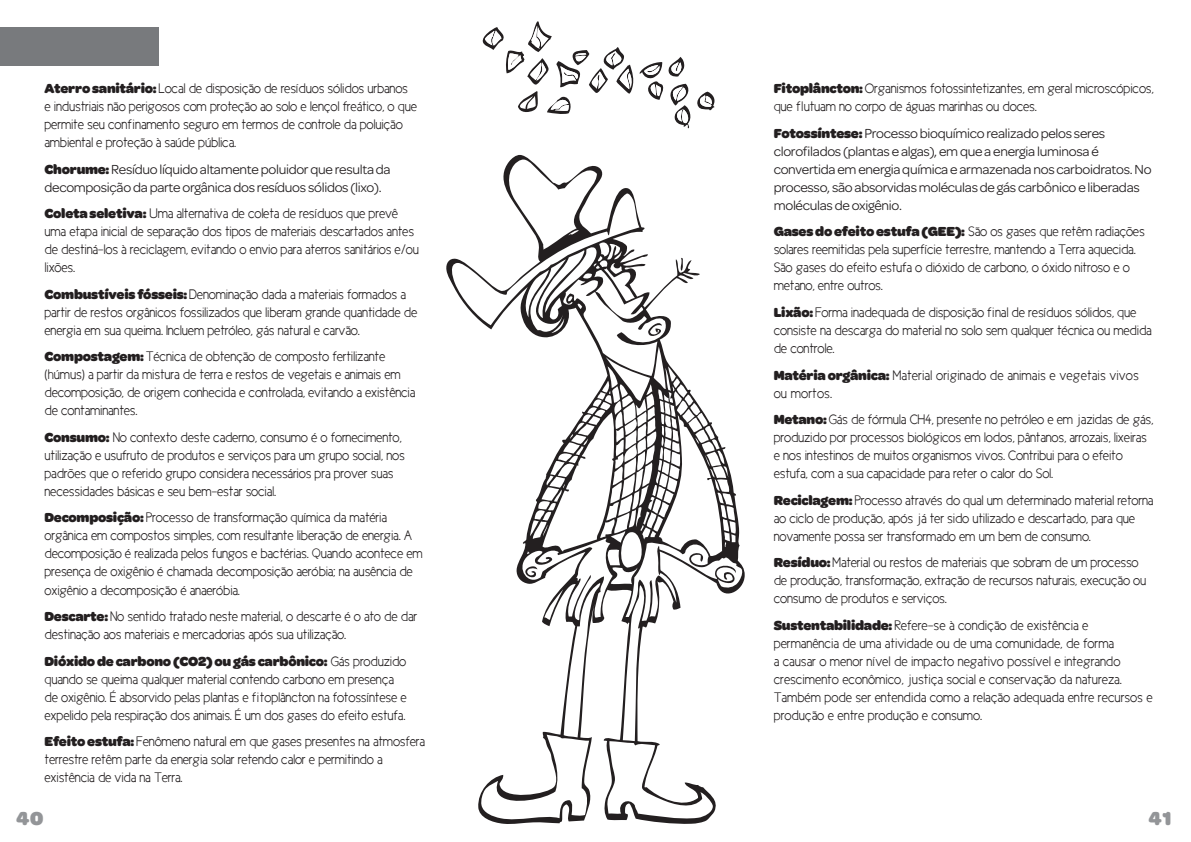
<style>
.page{position:relative;width:1191px;height:842px;background:#fff}
.page>*{position:absolute;margin:0;border:0;box-sizing:border-box;transform-origin:0 0}
.t1{font:900 20px "Omnes";color:#939598}
.t2{font:14px/18px "Cicle Semi";letter-spacing:-.02em;color:#231f20}
.t3{font:14px/18px "Omnes";letter-spacing:-.02em;color:#231f20}
.t4{font:14px/18px "Cicle Semi";color:#231f20}
.t5{font:900 14px "Omnes";letter-spacing:-.02em;color:#231f20}
.s1{font-family:"Omnes";font-weight:900}
.s2{font-weight:900}
.s3{font-family:"Cicle Semi";font-weight:400}
</style>
<div class="page">
<div style="left:0;top:27px;width:158px;height:39px;background:#787a7d"></div>
<svg style="left:446px;top:155px;width:299px;height:669px"></svg>
<svg style="left:482px;top:21px;width:233px;height:107px"></svg>
<p class="t2" style="left:45px;top:80px;width:374px"><span class="s1">Aterro sanitário:</span> Local de disposição de resíduos sólidos urbanos e industriais não perigosos com proteção ao solo e lençol freático, o que permite seu confinamento seguro em termos de controle da poluição ambiental e proteção à saúde pública.</p>
<p class="t3" style="left:45px;top:160px;width:348px"><span class="s2">Chorume:</span> Resíduo líquido altamente poluidor que resulta da decomposição da parte orgânica dos resíduos sólidos (lixo).</p>
<p class="t2" style="left:45px;top:205px;width:376px"><span class="s1">Coleta seletiva:</span> Uma alternativa de coleta de resíduos que prevê uma etapa inicial de separação dos tipos de materiais descartados antes de destiná-los à reciclagem, evitando o envio para aterros sanitários e/ou lixões.</p>
<p class="t2" style="left:45px;top:285px;width:374px"><span class="s1">Combustíveis fósseis:</span> Denominação dada a materiais formados a partir de restos orgânicos fossilizados que liberam grande quantidade de energia em sua queima. Incluem petróleo, gás natural e carvão.</p>
<p class="t2" style="left:45px;top:348px;width:372px"><span class="s1">Compostagem:</span> Técnica de obtenção de composto fertilizante (húmus) a partir da mistura de terra e restos de vegetais e animais em decomposição, de origem conhecida e controlada, evitando a existência de contaminantes.</p>
<p class="t2" style="left:45px;top:428px;width:362px"><span class="s1">Consumo:</span> No contexto deste caderno, consumo é o fornecimento, utilização e usufruto de produtos e serviços para um grupo social, nos padrões que o referido grupo considera necessários pra prover suas necessidades básicas e seu bem-estar social.</p>
<p class="t2" style="left:45px;top:509px;width:380px"><span class="s1">Decomposição:</span> Processo de transformação química da matéria orgânica em compostos simples, com resultante liberação de energia. A decomposição é realizada pelos fungos e bactérias. Quando acontece em presença de oxigênio é chamada decomposição aeróbia; na ausência de oxigênio a decomposição é anaeróbia.</p>
<p class="t2" style="left:45px;top:607px;width:374px"><span class="s1">Descarte:</span> No sentido tratado neste material, o descarte é o ato de dar destinação aos materiais e mercadorias após sua utilização.</p>
<p class="t5" style="left:45px;top:653px;width:363px">Dióxido de carbono (CO2) ou gás carbônico: <span class="s3">Gás produzido</span></p>
<p class="t2" style="left:45px;top:670px;width:364px">quando se queima qualquer material contendo carbono em presença de oxigênio. É absorvido pelas plantas e fitoplâncton na fotossíntese e expelido pela respiração dos animais. É um dos gases do efeito estufa.</p>
<p class="t2" style="left:45px;top:732px;width:382px"><span class="s1">Efeito estufa:</span> Fenômeno natural em que gases presentes na atmosfera terrestre retêm parte da energia solar retendo calor e permitindo a existência de vida na Terra.</p>
<p class="t2" style="left:773px;top:80px;width:382px"><span class="s1">Fitoplâncton:</span> Organismos fotossintetizantes, em geral microscópicos, que flutuam no corpo de águas marinhas ou doces.</p>
<p class="t3" style="left:773px;top:124px;width:379px"><span class="s2">Fotossíntese:</span> Processo bioquímico realizado pelos seres clorofilados (plantas e algas), em que a energia luminosa é convertida em energia química e armazenada nos carboidratos. No processo, são absorvidas moléculas de gás carbônico e liberadas moléculas de oxigênio.</p>
<p class="t2" style="left:773px;top:223px;width:373px"><span class="s1">Gases do efeito estufa (GEE):</span> São os gases que retêm radiações solares reemitidas pela superfície terrestre, mantendo a Terra aquecida.<br>São gases do efeito estufa o dióxido de carbono, o óxido nitroso e o metano, entre outros.</p>
<p class="t2" style="left:773px;top:303px;width:380px"><span class="s1">Lixão:</span> Forma inadequada de disposição final de resíduos sólidos, que consiste na descarga do material no solo sem qualquer técnica ou medida de controle.</p>
<p class="t4" style="left:773px;top:366px;width:367px"><span class="s1">Matéria orgânica:</span> Material originado de animais e vegetais vivos ou mortos.</p>
<p class="t2" style="left:773px;top:410px;width:381px"><span class="s1">Metano:</span> Gás de fórmula CH4, presente no petróleo e em jazidas de gás, produzido por processos biológicos em lodos, pântanos, arrozais, lixeiras e nos intestinos de muitos organismos vivos. Contribui para o efeito estufa, com a sua capacidade para reter o calor do Sol.</p>
<p class="t2" style="left:773px;top:491px;width:381px"><span class="s1">Reciclagem:</span> Processo através do qual um determinado material retorna ao ciclo de produção, após já ter sido utilizado e descartado, para que novamente possa ser transformado em um bem de consumo.</p>
<p class="t2" style="left:773px;top:553px;width:374px"><span class="s1">Resíduo:</span> Material ou restos de materiais que sobram de um processo de produção, transformação, extração de recursos naturais, execução ou consumo de produtos e serviços.</p>
<p class="t2" style="left:773px;top:616px;width:380px"><span class="s1">Sustentabilidade:</span> Refere-se à condição de existência e permanência de uma atividade ou de uma comunidade, de forma<br>a causar o menor nível de impacto negativo possível e integrando crescimento econômico, justiça social e conservação da natureza.<br>Também pode ser entendida como a relação adequada entre recursos e produção e entre produção e consumo.</p>
<h1 class="t1" style="left:16px;top:807px;width:28px">40</h1>
<h1 class="t1" style="left:1148px;top:807px;width:24px">41</h1>
</div>
